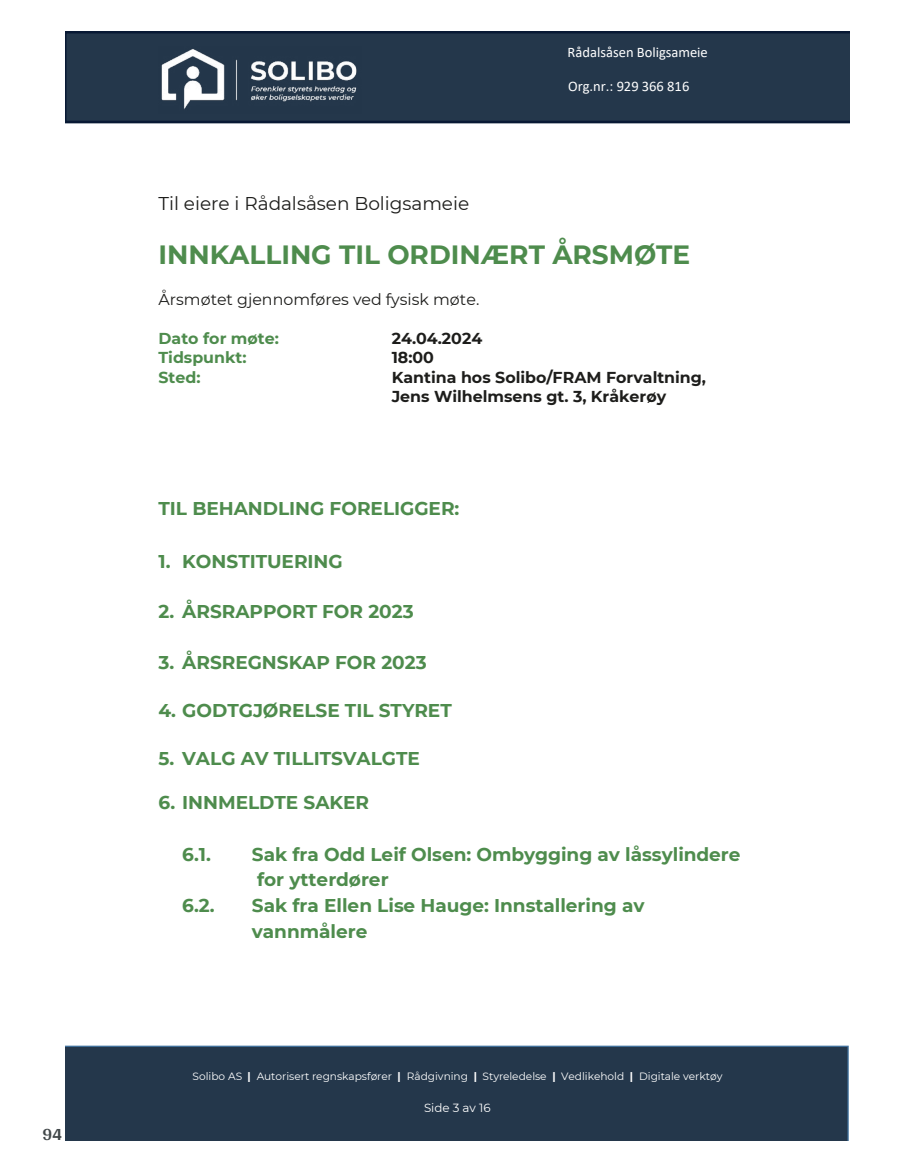
<style>
.page{position:relative;width:915px;height:1172px;background:#fff}
.page>*{position:absolute;margin:0;border:0;box-sizing:border-box;transform-origin:0 0}
.t1{font:700 26.4px "Montserrat";color:#4e8c4d}
.t2{font:700 18.45px/25.8px "Montserrat";color:#4e8c4d}
.t3{font:18.45px "Montserrat";color:#1d1d1b}
.t4{font:700 18px "Arya";color:#414749}
.t5{font:700 15.75px/19.4px "Montserrat";color:#1d1d1b}
.t6{font:15.75px "Montserrat";color:#1d1d1b}
.t7{font:700 15.75px "Montserrat";color:#4e8c4d}
.t8{font:14.55px "Calibri";color:#fff}
.t9{font:11.85px "Montserrat";color:#fff}
.t10{font:10.65px "Montserrat";color:#fff}
.s1{font-weight:700}
</style>
<div class="page">
<svg style="left:65px;top:32px;width:784px;height:91px;background:#223549"></svg>
<div style="left:65px;top:1046px;width:783px;height:94px;background:#24374b"></div>
<img style="left:158px;top:47px;width:203px;height:67px">
<p class="t4" style="left:43px;top:1123px;width:21px">94</p>
<p class="t8" style="left:567px;top:42px;width:142px">Rådalsåsen Boligsameie</p>
<p class="t8" style="left:568px;top:76px;width:123px">Org.nr.: 929 366 816</p>
<p class="t3" style="left:158px;top:191px;width:312px">Til eiere i Rådalsåsen Boligsameie</p>
<h1 class="t1" style="left:158px;top:236px;width:533px">INNKALLING TIL ORDINÆRT ÅRSMØTE</h1>
<p class="t6" style="left:158px;top:289px;width:322px">Årsmøtet gjennomføres ved fysisk møte.</p>
<p class="t7" style="left:158px;top:327px;width:122px">Dato for møte:</p>
<p class="t5" style="left:391px;top:328px;width:92px">24.04.2024</p>
<p class="t7" style="left:158px;top:346px;width:90px">Tidspunkt:</p>
<p class="t5" style="left:391px;top:347px;width:44px">18:00</p>
<p class="t7" style="left:158px;top:366px;width:44px">Sted:</p>
<p class="t5" style="left:391px;top:366px;width:316px">Kantina hos Solibo/FRAM Forvaltning,<br>Jens Wilhelmsens gt. 3, Kråkerøy</p>
<p class="t2" style="left:158px;top:495px;width:302px">TIL BEHANDLING FORELIGGER:</p>
<p class="t2" style="left:158px;top:548px;width:186px">1. KONSTITUERING</p>
<p class="t2" style="left:158px;top:597px;width:256px">2. ÅRSRAPPORT FOR 2023</p>
<p class="t2" style="left:158px;top:649px;width:269px">3. ÅRSREGNSKAP FOR 2023</p>
<p class="t2" style="left:158px;top:697px;width:295px">4. GODTGJØRELSE TIL STYRET</p>
<p class="t2" style="left:158px;top:745px;width:263px">5. VALG AV TILLITSVALGTE</p>
<p class="t2" style="left:158px;top:788px;width:212px">6. INNMELDTE SAKER</p>
<p class="t2" style="left:182px;top:840px;width:30px">6.1.</p>
<p class="t2" style="left:252px;top:840px;width:490px">Sak fra Odd Leif Olsen: Ombygging av låssylindere for ytterdører</p>
<p class="t2" style="left:182px;top:892px;width:34px">6.2.</p>
<p class="t2" style="left:252px;top:892px;width:394px">Sak fra Ellen Lise Hauge: Innstallering av vannmålere</p>
<p class="t10" style="left:192px;top:1068px;width:531px">Solibo AS <span class="s1">|</span> Autorisert regnskapsfører <span class="s1">|</span> Rådgivning <span class="s1">|</span> Styreledelse <span class="s1">|</span> Vedlikehold <span class="s1">|</span> Digitale verktøy</p>
<p class="t9" style="left:424px;top:1100px;width:68px">Side 3 av 16</p>
</div>
